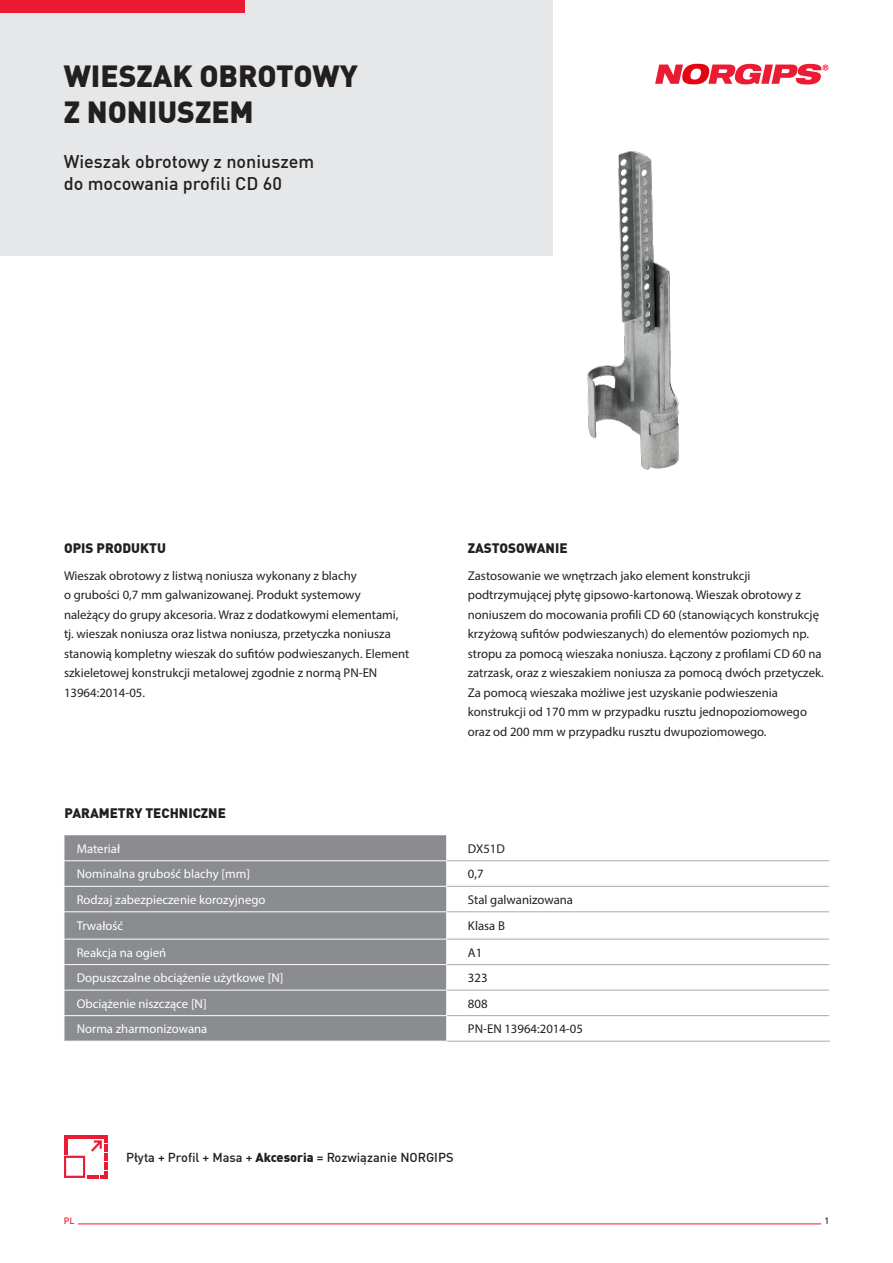
<style>
.page{position:relative;width:893px;height:1263px;background:#fff}
.page>*{position:absolute;margin:0;border:0;box-sizing:border-box;transform-origin:0 0}
.t1{font:900 30px/36px "DIN Offc Pro";color:#231f20}
.t2{font:500 18px/22.5px "DIN Offc Pro";color:#231f20}
.header_2{font:900 13.5px "DIN Offc Pro";color:#231f20}
.txt{font:12.75px/19.5px "Myriad Pro";color:#231f20}
.t3{font:12.75px "Myriad Pro";color:#fff}
.t4{font:500 12.75px "DIN Offc Pro";color:#231f20}
.t5{font:500 9px "DIN Offc Pro";color:#ed1a33}
.t6{font:500 9px "DIN Offc Pro";color:#231f20}
.s1{font-weight:900}
</style>
<div class="page">
<div style="left:0;top:0;width:553px;height:255px;background:#e6e7e9"></div>
<div style="left:0;top:0;width:244px;height:13px;background:#ed1a33"></div>
<svg style="left:655px;top:64px;width:173px;height:20px"></svg>
<hr style="left:78px;top:1223px;width:743px;height:1px;background:#ed1a33">
<svg style="left:64px;top:1135px;width:43px;height:44px"></svg>
<div style="left:65px;top:835px;width:381px;height:206px;background:#8a8c8f"></div>
<div style="left:64px;top:886px;width:383px;height:26px;background:#8a8c8f"></div>
<hr style="left:64px;top:860px;width:383px;height:1px;background:#fff">
<hr style="left:64px;top:886px;width:383px;height:1px;background:#fff">
<hr style="left:64px;top:911px;width:383px;height:1px;background:#fff">
<hr style="left:64px;top:939px;width:383px;height:1px;background:#fff">
<hr style="left:64px;top:964px;width:383px;height:1px;background:#fff">
<hr style="left:64px;top:990px;width:383px;height:1px;background:#fff">
<hr style="left:64px;top:1015px;width:383px;height:1px;background:#fff">
<svg style="left:64px;top:835px;width:1px;height:206px"></svg>
<svg style="left:446px;top:835px;width:1px;height:206px"></svg>
<hr style="left:447px;top:860px;width:382px;height:1px;background:#a8a9ad">
<hr style="left:447px;top:886px;width:382px;height:1px;background:#a8a9ad">
<hr style="left:447px;top:911px;width:382px;height:1px;background:#a8a9ad">
<hr style="left:447px;top:939px;width:382px;height:1px;background:#a8a9ad">
<hr style="left:447px;top:964px;width:382px;height:1px;background:#a8a9ad">
<hr style="left:447px;top:990px;width:382px;height:1px;background:#a8a9ad">
<hr style="left:447px;top:1015px;width:382px;height:1px;background:#a8a9ad">
<hr style="left:447px;top:1041px;width:383px;height:1px;background:#a8a9ad">
<img style="left:386px;top:152px;width:293px;height:318px">
<p class="t1" style="left:64px;top:56px;width:296px">WIESZAK OBROTOWY<br>Z NONIUSZEM</p>
<p class="t2" style="left:64px;top:149px;width:252px">Wieszak obrotowy z noniuszem do mocowania profili CD 60</p>
<p class="header_2" style="left:64px;top:537px;width:103px">OPIS PRODUKTU</p>
<p class="header_2" style="left:468px;top:537px;width:101px">ZASTOSOWANIE</p>
<p class="txt" style="left:64px;top:565px;width:347px">Wieszak obrotowy z listwą noniusza wykonany z blachy<br>o grubości 0,7 mm galwanizowanej. Produkt systemowy należący do grupy akcesoria. Wraz z dodatkowymi elementami, tj. wieszak noniusza oraz listwa noniusza, przetyczka noniusza stanowią kompletny wieszak do sufitów podwieszanych. Element szkieletowej konstrukcji metalowej zgodnie z normą PN-EN 13964:2014-05.</p>
<p class="header_2" style="left:65px;top:803px;width:163px">PARAMETRY TECHNICZNE</p>
<p class="txt" style="left:468px;top:565px;width:358px">Zastosowanie we wnętrzach jako element konstrukcji podtrzymującej płytę gipsowo-kartonową. Wieszak obrotowy z noniuszem do mocowania profili CD 60 (stanowiących konstrukcję krzyżową sufitów podwieszanych) do elementów poziomych np. stropu za pomocą wieszaka noniusza. Łączony z profilami CD 60 na zatrzask, oraz z wieszakiem noniusza za pomocą dwóch przetyczek.<br>Za pomocą wieszaka możliwe jest uzyskanie podwieszenia konstrukcji od 170 mm w przypadku rusztu jednopoziomowego oraz od 200 mm w przypadku rusztu dwupoziomowego.</p>
<p class="t3" style="left:77px;top:841px;width:45px">Materiał</p>
<p class="txt" style="left:468px;top:838px;width:39px">DX51D</p>
<p class="t3" style="left:77px;top:866px;width:175px">Nominalna grubość blachy [mm]</p>
<p class="txt" style="left:468px;top:864px;width:17px">0,7</p>
<p class="t3" style="left:77px;top:892px;width:190px">Rodzaj zabezpieczenie korozyjnego</p>
<p class="txt" style="left:468px;top:889px;width:107px">Stal galwanizowana</p>
<p class="t3" style="left:77px;top:918px;width:48px">Trwałość</p>
<p class="txt" style="left:468px;top:916px;width:39px">Klasa B</p>
<p class="t3" style="left:77px;top:944px;width:91px">Reakcja na ogień</p>
<p class="txt" style="left:468px;top:942px;width:16px">A1</p>
<p class="t3" style="left:77px;top:970px;width:208px">Dopuszczalne obciążenie użytkowe [N]</p>
<p class="txt" style="left:468px;top:968px;width:21px">323</p>
<p class="t3" style="left:77px;top:995px;width:131px">Obciążenie niszczące [N]</p>
<p class="txt" style="left:468px;top:993px;width:21px">808</p>
<p class="t3" style="left:77px;top:1021px;width:132px">Norma zharmonizowana</p>
<p class="txt" style="left:468px;top:1019px;width:116px">PN-EN 13964:2014-05</p>
<p class="t4" style="left:126px;top:1147px;width:329px">Płyta + Profil + Masa + <span class="s1">Akcesoria</span> = Rozwiązanie NORGIPS</p>
<p class="t5" style="left:64px;top:1214px;width:12px">PL</p>
<p class="t6" style="left:824px;top:1214px;width:6px">1</p>
</div>
